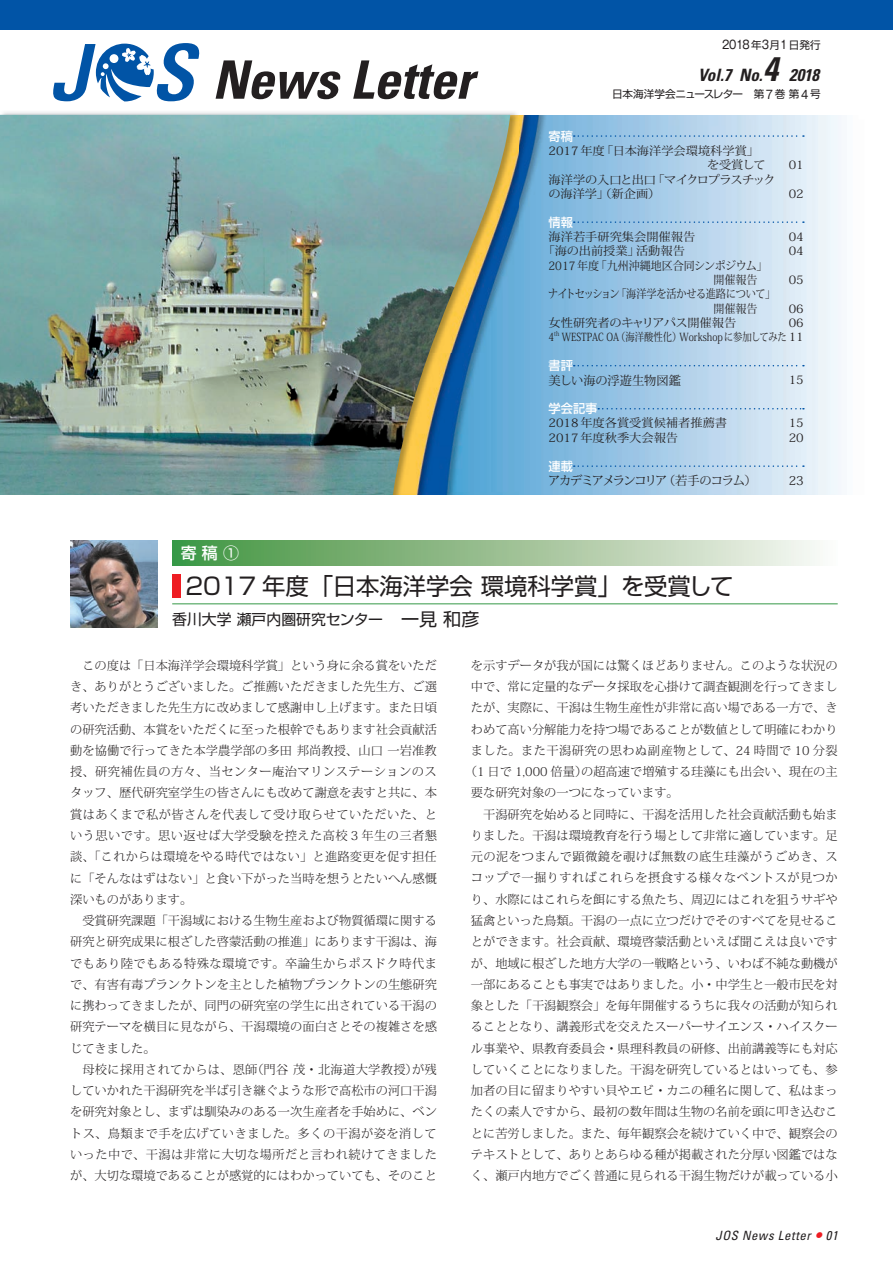
<style>
.page{position:relative;width:893px;height:1263px;background:#fff}
.page>*{position:absolute;margin:0;border:0;box-sizing:border-box;transform-origin:0 0}
.t1{font:23.4px "Shin Go Pro";color:#231f20}
.t2{font:italic 700 condensed 16.95px "Univers";color:#231f20}
.t3{font:500 15.9px "Shin Go Pro";color:#fff}
.t4{font:14.85px "Shin Go Pro";color:#231f20}
.t5{font:italic condensed 12.75px "Univers";letter-spacing:.05em;color:#231f20}
.t6{font:300 12.15px/21.3px "Koz Min Pro";color:#231f20;text-align:justify}
.t7{font:300 12.15px "Koz Min Pro";letter-spacing:.035em;color:#231f20}
.t8{font:12.15px "Koz Min Pro";letter-spacing:-.1em;color:#231f20}
.t9{font:500 12.15px "Shin Go Pro";color:#fff}
.t10{font:12.15px "Koz Min Pro";color:#231f20}
.t11{font:12.15px "Koz Min Pro";letter-spacing:-.08em;color:#231f20}
.t12{font:11.7px "Gothic MB101 Pro";color:#231f20;scale:.91 1}
.t13{font:11.55px "Koz Min Pro";color:#231f20;scale:1.05 1}
.t14{font:11.55px/14.4px "Koz Min Pro";letter-spacing:-.025em;color:#231f20;scale:1.05 1}
.t15{font:11.55px "Koz Min Pro";letter-spacing:-.045em;color:#231f20;scale:.87 1}
.t16{font:11.55px "Koz Min Pro";color:#231f20;scale:.95 1}
.t17{font:11.1px "Koz Min Pro";color:#231f20;scale:.84 1}
.t18{font:10.65px "Shin Go Pro";letter-spacing:-.04em;color:#231f20}
.t19{font:6.45px "Koz Min Pro";color:#231f20;scale:.84 1}
.s1{font-family:"Shin Go Pro";font-size:10.65px}
.s2{font-size:34.05px}
.s3{font-family:"Gothic MB101 Pro";font-size:11.7px}
.s4{font-size:11.55px}
.s5{font-size:18px}
.s6{font-size:19.2px;color:#ee1d23}
</style>
<div class="page">
<div style="left:172px;top:540px;width:666px;height:26px;background:linear-gradient(to right,#40923e,#fbf6f2)"></div>
<img style="left:510px;top:115px;width:331px;height:380px">
<div style="left:0;top:0;width:893px;height:30px;background:#0154a6"></div>
<hr style="left:172px;top:603px;width:666px;height:1px;background:#359847">
<div style="left:172px;top:574px;width:9px;height:24px;background:#ee1d23"></div>
<img style="left:70px;top:540px;width:87px;height:87px">
<img style="left:0;top:115px;width:510px;height:380px">
<svg style="left:574px;top:135px;width:230px;height:2px"></svg>
<svg style="left:574px;top:221px;width:230px;height:2px"></svg>
<svg style="left:574px;top:365px;width:230px;height:1px"></svg>
<svg style="left:598px;top:408px;width:206px;height:1px"></svg>
<svg style="left:574px;top:465px;width:230px;height:2px"></svg>
<svg style="left:216px;top:60px;width:125px;height:39px"></svg>
<svg style="left:353px;top:60px;width:125px;height:39px"></svg>
<svg style="left:53px;top:43px;width:147px;height:58px"></svg>
<p class="t12" style="left:722px;top:35px;width:110px">2018 <span class="s1">年</span>３<span class="s1">月</span>1 <span class="s1">日発行</span></p>
<h2 class="t2" style="left:698px;top:65px;width:122px">Vol.7 No.<span class="s2">4</span> 2018</h2>
<p class="t18" style="left:612px;top:86px;width:210px">日本海洋学会ニュースレター　第<span class="s3">7</span> 巻 第<span class="s3">4</span> 号</p>
<p class="t9" style="left:549px;top:126px;width:26px">寄稿</p>
<p class="t13" style="left:549px;top:142px;width:202px">2017 年度「日本海洋学会環境科学賞」</p>
<p class="t14" style="left:548px;top:172px;width:218px">海洋学の入口と出口「マイクロプラスチックの海洋学」（新企画）</p>
<p class="t13" style="left:789px;top:157px;width:16px">01</p>
<p class="t13" style="left:789px;top:185px;width:16px">02</p>
<p class="t9" style="left:549px;top:212px;width:26px">情報</p>
<p class="t13" style="left:549px;top:228px;width:141px">海洋若手研究集会開催報告</p>
<p class="t13" style="left:789px;top:228px;width:16px">04</p>
<p class="t13" style="left:543px;top:243px;width:137px">「海の出前授業」活動報告</p>
<p class="t13" style="left:789px;top:243px;width:16px">04</p>
<p class="t16" style="left:549px;top:257px;width:232px">2017 年度「九州沖縄地区合同シンポジウム」</p>
<p class="t13" style="left:789px;top:272px;width:16px">05</p>
<p class="t15" style="left:548px;top:286px;width:263px">ナイトセッション「海洋学を活かせる進路について」</p>
<p class="t13" style="left:789px;top:300px;width:16px">06</p>
<p class="t13" style="left:549px;top:315px;width:180px">女性研究者のキャリアパス開催報告</p>
<p class="t13" style="left:789px;top:315px;width:16px">06</p>
<p class="t17" style="left:549px;top:329px;width:8px">4</p>
<p class="t19" style="left:554px;top:329px;width:7px">th</p>
<p class="t17" style="left:562px;top:329px;width:289px">WESTPAC OA（海洋酸性化）Workshop に参加してみた <span class="s4">11</span></p>
<p class="t9" style="left:549px;top:356px;width:26px">書評</p>
<p class="t10" style="left:549px;top:372px;width:134px">美しい海の浮遊生物図鑑</p>
<p class="t13" style="left:789px;top:372px;width:16px">15</p>
<p class="t9" style="left:549px;top:399px;width:50px">学会記事</p>
<p class="t13" style="left:549px;top:415px;width:172px">2018 年度各賞受賞候補者推薦書</p>
<p class="t13" style="left:789px;top:415px;width:16px">15</p>
<p class="t13" style="left:549px;top:429px;width:125px">2017 年度秋季大会報告</p>
<p class="t13" style="left:789px;top:429px;width:16px">20</p>
<p class="t9" style="left:549px;top:456px;width:26px">連載</p>
<p class="t8" style="left:548px;top:472px;width:210px">アカデミアメランコリア（若手のコラム）</p>
<p class="t11" style="left:789px;top:472px;width:17px">23</p>
<h3 class="t3" style="left:181px;top:540px;width:76px">寄 稿 ①　</h3>
<h1 class="t1" style="left:185px;top:567px;width:549px">2017 年度「日本海洋学会 環境科学賞」を受賞して</h1>
<p class="t4" style="left:172px;top:607px;width:309px">香川大学 瀬戸内圏研究センター<span class="s5">　一見 和彦</span></p>
<p class="t6" style="left:70px;top:654px;width:368px;text-indent:12px">この度は「日本海洋学会環境科学賞」という身に余る賞をいただき、ありがとうございました。ご推薦いただきました先生方、ご選考いただきました先生方に改めまして感謝申し上げます。また日頃の研究活動、本賞をいただくに至った根幹でもあります社会貢献活動を協働で行ってきた本学農学部の多田 邦尚教授、山口 一岩准教授、研究補佐員の方々、当センター庵治マリンステーションのスタッフ、歴代研究室学生の皆さんにも改めて謝意を表すと共に、本賞はあくまで私が皆さんを代表して受け取らせていただいた、という思いです。思い返せば大学受験を控えた高校 3 年生の三者懇談、「これからは環境をやる時代ではない」と進路変更を促す担任に「そんなはずはない」と食い下がった当時を想うとたいへん感慨深いものがあります。</p>
<p class="t6" style="left:70px;top:909px;width:368px;text-indent:12px">受賞研究課題「干潟域における生物生産および物質循環に関する研究と研究成果に根ざした啓蒙活動の推進」にあります干潟は、海でもあり陸でもある特殊な環境です。卒論生からポスドク時代まで、有害有毒プランクトンを主とした植物プランクトンの生態研究に携わってきましたが、同門の研究室の学生に出されている干潟の研究テーマを横目に見ながら、干潟環境の面白さとその複雑さを感じてきました。</p>
<p class="t6" style="left:70px;top:1058px;width:368px;text-indent:12px">母校に採用されてからは、恩師（門谷 茂・北海道大学教授）が残していかれた干潟研究を半ば引き継ぐような形で高松市の河口干潟を研究対象とし、まずは馴染みのある一次生産者を手始めに、ベントス、鳥類まで手を広げていきました。多くの干潟が姿を消していった中で、干潟は非常に大切な場所だと言われ続けてきましたが、大切な環境であることが感覚的にはわかっていても、そのこと</p>
<p class="t6" style="left:471px;top:654px;width:368px">を示すデータが我が国には驚くほどありません。このような状況の</p>
<p class="t6" style="left:471px;top:676px;width:368px">中で、常に定量的なデータ採取を心掛けて調査観測を行ってきまし</p>
<p class="t6" style="left:471px;top:697px;width:368px">たが、実際に、干潟は生物生産性が非常に高い場である一方で、き</p>
<p class="t6" style="left:471px;top:718px;width:368px">わめて高い分解能力を持つ場であることが数値として明確にわかり</p>
<p class="t7" style="left:471px;top:742px;width:368px">ました。また干潟研究の思わぬ副産物として、24 時間で 10 分裂</p>
<p class="t6" style="left:465px;top:761px;width:374px">（1 日で 1,000 倍量）の超高速で増殖する珪藻にも出会い、現在の主</p>
<p class="t6" style="left:471px;top:782px;width:209px">要な研究対象の一つになっています。</p>
<p class="t6" style="left:483px;top:803px;width:356px">干潟研究を始めると同時に、干潟を活用した社会貢献活動も始ま</p>
<p class="t6" style="left:471px;top:824px;width:368px">りました。干潟は環境教育を行う場として非常に適しています。足</p>
<p class="t7" style="left:471px;top:848px;width:368px">元の泥をつまんで顕微鏡を覗けば無数の底生珪藻がうごめき、ス</p>
<p class="t7" style="left:471px;top:869px;width:368px">コップで一掘りすればこれらを摂食する様々なベントスが見つか</p>
<p class="t6" style="left:471px;top:888px;width:368px">り、水際にはこれらを餌にする魚たち、周辺にはこれを狙うサギや</p>
<p class="t6" style="left:471px;top:909px;width:368px">猛禽といった鳥類。干潟の一点に立つだけでそのすべてを見せるこ</p>
<p class="t6" style="left:471px;top:931px;width:368px">とができます。社会貢献、環境啓蒙活動といえば聞こえは良いです</p>
<p class="t6" style="left:471px;top:952px;width:368px">が、地域に根ざした地方大学の一戦略という、いわば不純な動機が</p>
<p class="t6" style="left:471px;top:973px;width:368px">一部にあることも事実ではありました。小・中学生と一般市民を対</p>
<p class="t6" style="left:471px;top:994px;width:368px">象とした「干潟観察会」を毎年開催するうちに我々の活動が知られ</p>
<p class="t6" style="left:471px;top:1016px;width:368px">ることとなり、講義形式を交えたスーパーサイエンス・ハイスクー</p>
<p class="t6" style="left:471px;top:1037px;width:368px">ル事業や、県教育委員会・県理科教員の研修、出前講義等にも対応</p>
<p class="t6" style="left:471px;top:1058px;width:368px">していくことになりました。干潟を研究しているとはいっても、参</p>
<p class="t6" style="left:471px;top:1079px;width:368px">加者の目に留まりやすい貝やエビ・カニの種名に関して、私はまっ</p>
<p class="t6" style="left:471px;top:1101px;width:368px">たくの素人ですから、最初の数年間は生物の名前を頭に叩き込むこ</p>
<p class="t6" style="left:471px;top:1122px;width:368px">とに苦労しました。また、毎年観察会を続けていく中で、観察会の</p>
<p class="t6" style="left:471px;top:1143px;width:368px">テキストとして、ありとあらゆる種が掲載された分厚い図鑑ではな</p>
<p class="t6" style="left:471px;top:1164px;width:368px">く、瀬戸内地方でごく普通に見られる干潟生物だけが載っている小</p>
<p class="t5" style="left:715px;top:1227px;width:124px">JOS News Letter <span class="s6">•</span> 01</p>
</div>
